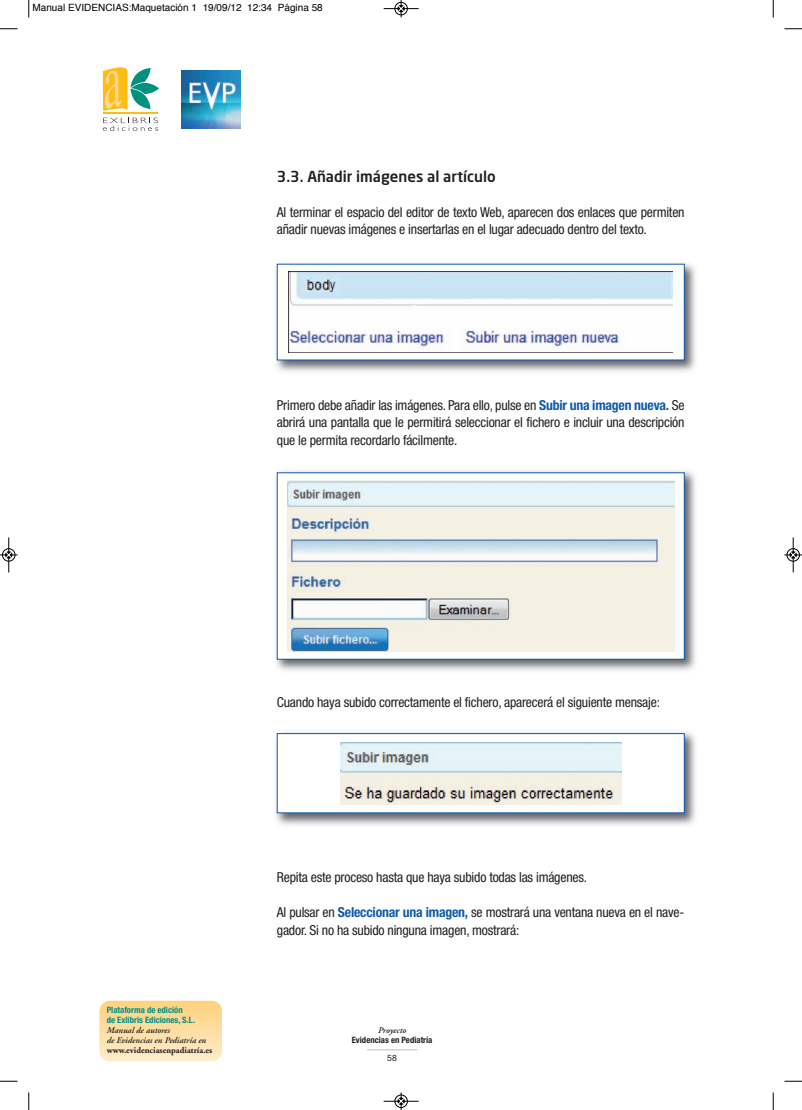
<style>
.page{position:relative;width:802px;height:1110px;background:#fff}
.page>*{position:absolute;margin:0;border:0;box-sizing:border-box;transform-origin:0 0}
.t1{font:500 15px "Neo Sans Std";color:#231f20}
.t2{font:condensed 13.75px/17.5px "Helvetica Neue";letter-spacing:-.015em;color:#231f20}
.t3{font:10px "Helvetica";color:#000}
.t4{font:italic 600 8.75px/10px "Adobe Garamond";color:#231f20}
.t5{font:700 condensed 8.75px/10px "Helvetica Neue";color:#008f86}
.t6{font:700 8.75px "Adobe Garamond";color:#231f20}
.t7{font:700 condensed 8.75px "Helvetica Neue";color:#231f20}
.t8{font:8.75px "Helvetica Neue";color:#231f20}
.s1{font-weight:700;color:#105aaa}
</style>
<div class="page">
<hr style="left:367px;top:1049px;width:50px;height:1px;background:#bcbdc0">
<svg style="left:103px;top:118px;width:55px;height:13px"></svg>
<hr style="left:104px;top:112px;width:54px;height:1px;background:#fdbd12">
<svg style="left:103px;top:67px;width:56px;height:44px"></svg>
<img style="left:182px;top:71px;width:58px;height:58px">
<div style="left:100px;top:1001px;width:122px;height:60px;background:linear-gradient(to bottom,#fed17c,#feecc9);border-radius:11px"></div>
<img style="left:275px;top:263px;width:421px;height:109px">
<div style="left:277px;top:264px;width:407px;height:96px;background:#fff"></div>
<img style="left:289px;top:272px;width:384px;height:80px">
<img style="left:275px;top:732px;width:421px;height:93px">
<div style="left:277px;top:734px;width:407px;height:78px;background:#fff"></div>
<img style="left:340px;top:742px;width:281px;height:62px">
<div style="left:277px;top:733px;width:407px;height:80px;border:1px solid #105aaa"></div>
<img style="left:275px;top:470px;width:421px;height:201px">
<div style="left:277px;top:473px;width:407px;height:186px;background:#fff"></div>
<img style="left:287px;top:481px;width:387px;height:170px">
<svg style="left:28px;top:0;width:2px;height:18px"></svg>
<svg style="left:0;top:28px;width:18px;height:2px"></svg>
<svg style="left:772px;top:0;width:2px;height:18px"></svg>
<svg style="left:784px;top:28px;width:18px;height:2px"></svg>
<svg style="left:28px;top:1092px;width:2px;height:18px"></svg>
<svg style="left:0;top:1081px;width:18px;height:1px"></svg>
<svg style="left:772px;top:1092px;width:2px;height:18px"></svg>
<svg style="left:784px;top:1081px;width:18px;height:1px"></svg>
<div style="left:394px;top:2px;width:14px;height:13px;border:1px solid #fff;border-radius:50%"></div>
<hr style="left:383px;top:8px;width:35px;height:1px;background:#000">
<div style="left:395px;top:2px;width:12px;height:13px;border:1px solid #000;border-radius:50%"></div>
<svg style="left:398px;top:0;width:6px;height:17px"></svg>
<div style="left:394px;top:1094px;width:14px;height:14px;border:1px solid #fff;border-radius:50%"></div>
<hr style="left:383px;top:1101px;width:35px;height:1px;background:#000">
<div style="left:395px;top:1095px;width:12px;height:13px;border:1px solid #000;border-radius:50%"></div>
<svg style="left:398px;top:1092px;width:6px;height:18px"></svg>
<div style="left:2px;top:548px;width:13px;height:14px;border:1px solid #fff;border-radius:50%"></div>
<hr style="left:9px;top:537px;width:1px;height:35px;background:#000">
<div style="left:2px;top:548px;width:13px;height:13px;border:1px solid #000;border-radius:50%"></div>
<svg style="left:0;top:552px;width:18px;height:6px"></svg>
<div style="left:786px;top:548px;width:13px;height:14px;border:1px solid #fff;border-radius:50%"></div>
<hr style="left:793px;top:537px;width:1px;height:35px;background:#000">
<div style="left:786px;top:548px;width:13px;height:13px;border:1px solid #000;border-radius:50%"></div>
<svg style="left:784px;top:552px;width:18px;height:6px"></svg>
<p class="t3" style="left:32px;top:4px;width:292px">Manual EVIDENCIAS:Maquetación 1 19/09/12 12:34 Página 58</p>
<p class="t1" style="left:277px;top:171px;width:220px">3.3. Añadir imágenes al artículo</p>
<p class="t2" style="left:277px;top:205px;width:409px">Al terminar el espacio del editor de texto Web, aparecen dos enlaces que permiten añadir nuevas imágenes e insertarlas en el lugar adecuado dentro del texto.</p>
<p class="t2" style="left:277px;top:397px;width:409px;text-align:justify">Primero debe añadir las imágenes. Para ello, pulse en <span class="s1">Subir una imagen nueva.</span> Se abrirá una pantalla que le permitirá seleccionar el fichero e incluir una descripción que le permita recordarlo fácilmente.</p>
<p class="t2" style="left:277px;top:695px;width:384px">Cuando haya subido correctamente el fichero, aparecerá el siguiente mensaje:</p>
<p class="t5" style="left:107px;top:1005px;width:90px">Plataforma de edición<br>de Exlibris Ediciones, S.L.</p>
<p class="t4" style="left:107px;top:1026px;width:101px">Manual de autores<br>de Evidencias en Pediatría en</p>
<p class="t6" style="left:107px;top:1046px;width:107px">www.evidenciasenpadiatría.es</p>
<p class="t2" style="left:277px;top:870px;width:312px">Repita este proceso hasta que haya subido todas las imágenes.</p>
<p class="t2" style="left:277px;top:905px;width:409px">Al pulsar en <span class="s1">Seleccionar una imagen,</span> se mostrará una ventana nueva en el nave&shy;gador. Si no ha subido ninguna imagen, mostrará:</p>
<p class="t4" style="left:378px;top:1026px;width:30px">Proyecto</p>
<p class="t7" style="left:352px;top:1037px;width:82px">Evidencias en Pediatría</p>
<p class="t8" style="left:387px;top:1055px;width:11px">58</p>
</div>
